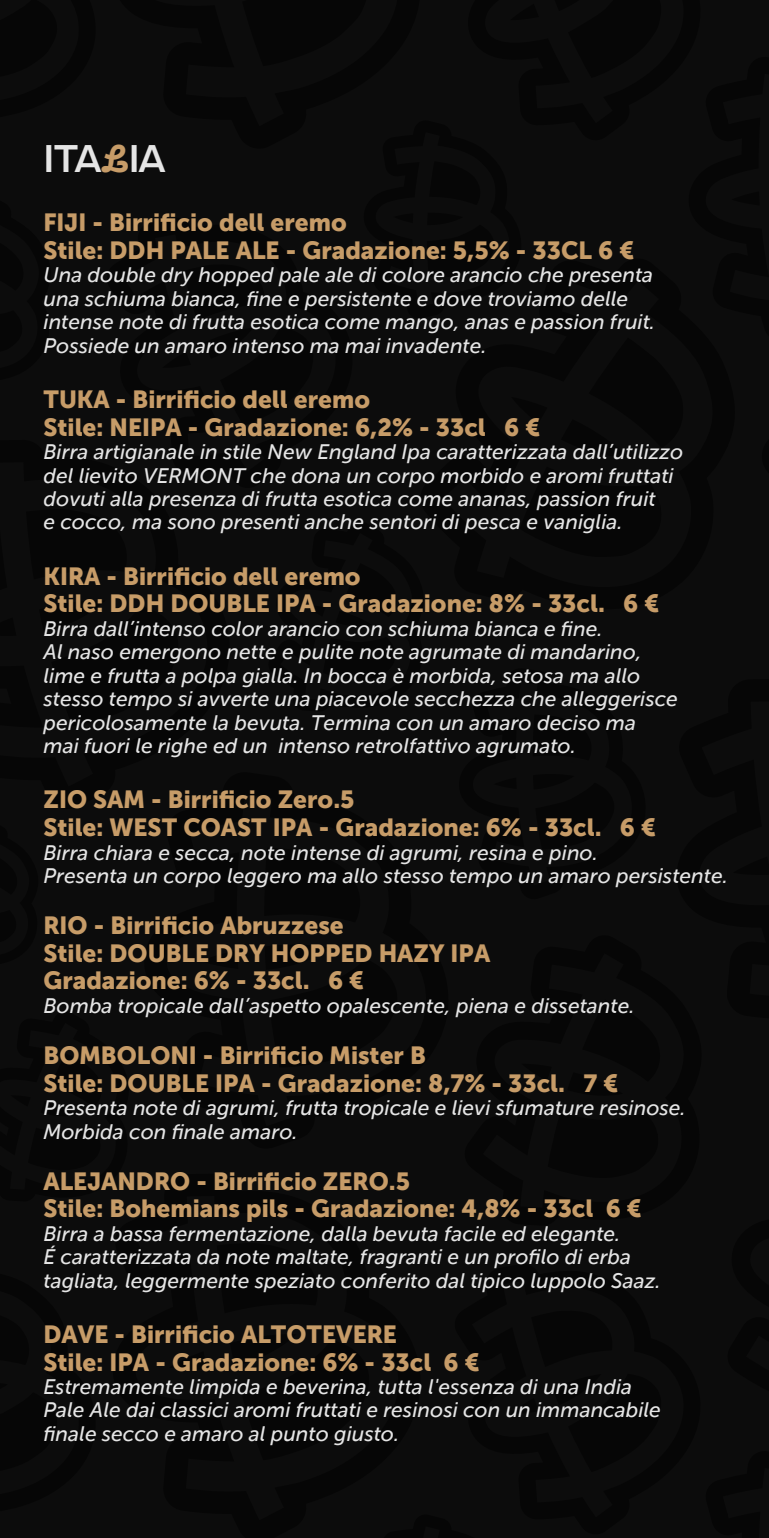
<style>
.page{position:relative;width:769px;height:1538px;background:#0c0c0c}
.page>*{position:absolute;margin:0;border:0;box-sizing:border-box;transform-origin:0 0}
.t1{font:600 38.5px "Transforma Mix Trial";letter-spacing:-.05em;color:#e5e5e5}
.t2{font:24.5px/27.7px "Museo Sans Cyrl 900";color:#c79c68}
.t3{font:italic 21px/23.4px "Museo Sans Cyrl 500";color:#e5e5e5}
.s1{color:#c79c68}
</style>
<div class="page">
<h1 class="t1" style="left:43px;top:134px;width:125px">ITA<span class="s1">L</span>IA</h1>
<p class="t2" style="left:43px;top:209px;width:592px">FIJI - Birrificio dell eremo<br>Stile: DDH PALE ALE - Gradazione: 5,5% - 33CL 6 €</p>
<p class="t3" style="left:43px;top:263px;width:613px">Una double dry hopped pale ale di colore arancio che presenta una schiuma bianca, fine e persistente e dove troviamo delle intense note di frutta esotica come mango, anas e passion fruit.<br>Possiede un amaro intenso ma mai invadente.</p>
<p class="t2" style="left:43px;top:385px;width:498px">TUKA - Birrificio dell eremo<br>Stile: NEIPA - Gradazione: 6,2% - 33cl 6 €</p>
<p class="t3" style="left:43px;top:440px;width:641px">Birra artigianale in stile New England Ipa caratterizzata dall’utilizzo del lievito VERMONT che dona un corpo morbido e aromi fruttati dovuti alla presenza di frutta esotica come ananas, passion fruit<br>e cocco, ma sono presenti anche sentori di pesca e vaniglia.</p>
<p class="t2" style="left:43px;top:562px;width:617px">KIRA - Birrificio dell eremo<br>Stile: DDH DOUBLE IPA - Gradazione: 8% - 33cl. 6 €</p>
<p class="t3" style="left:43px;top:617px;width:636px">Birra dall’intenso color arancio con schiuma bianca e fine.<br>Al naso emergono nette e pulite note agrumate di mandarino, lime e frutta a polpa gialla. In bocca è morbida, setosa ma allo stesso tempo si avverte una piacevole secchezza che alleggerisce pericolosamente la bevuta. Termina con un amaro deciso ma<br>mai fuori le righe ed un intenso retrolfattivo agrumato.</p>
<p class="t2" style="left:43px;top:786px;width:614px">ZIO SAM - Birrificio Zero.5<br>Stile: WEST COAST IPA - Gradazione: 6% - 33cl. 6 €</p>
<p class="t3" style="left:43px;top:841px;width:686px">Birra chiara e secca, note intense di agrumi, resina e pino.<br>Presenta un corpo leggero ma allo stesso tempo un amaro persistente.</p>
<p class="t2" style="left:43px;top:912px;width:448px">RIO - Birrificio Abruzzese<br>Stile: DOUBLE DRY HOPPED HAZY IPA<br>Gradazione: 6% - 33cl. 6 €</p>
<p class="t3" style="left:43px;top:994px;width:593px">Bomba tropicale dall’aspetto opalescente, piena e dissetante.</p>
<p class="t2" style="left:43px;top:1041px;width:576px">BOMBOLONI - Birrificio Mister B<br>Stile: DOUBLE IPA - Gradazione: 8,7% - 33cl. 7 €</p>
<p class="t3" style="left:43px;top:1096px;width:644px">Presenta note di agrumi, frutta tropicale e lievi sfumature resinose.<br>Morbida con finale amaro.</p>
<p class="t2" style="left:43px;top:1167px;width:599px">ALEJANDRO - Birrificio ZERO.5<br>Stile: Bohemians pils - Gradazione: 4,8% - 33cl 6 €</p>
<p class="t3" style="left:43px;top:1222px;width:619px">Birra a bassa fermentazione, dalla bevuta facile ed elegante.<br>É caratterizzata da note maltate, fragranti e un profilo di erba tagliata, leggermente speziato conferito dal tipico luppolo Saaz.</p>
<p class="t2" style="left:43px;top:1320px;width:437px">DAVE - Birrificio ALTOTEVERE<br>Stile: IPA - Gradazione: 6% - 33cl 6 €</p>
<p class="t3" style="left:43px;top:1375px;width:619px">Estremamente limpida e beverina, tutta l'essenza di una India<br>Pale Ale dai classici aromi fruttati e resinosi con un immancabile finale secco e amaro al punto giusto.</p>
</div>
